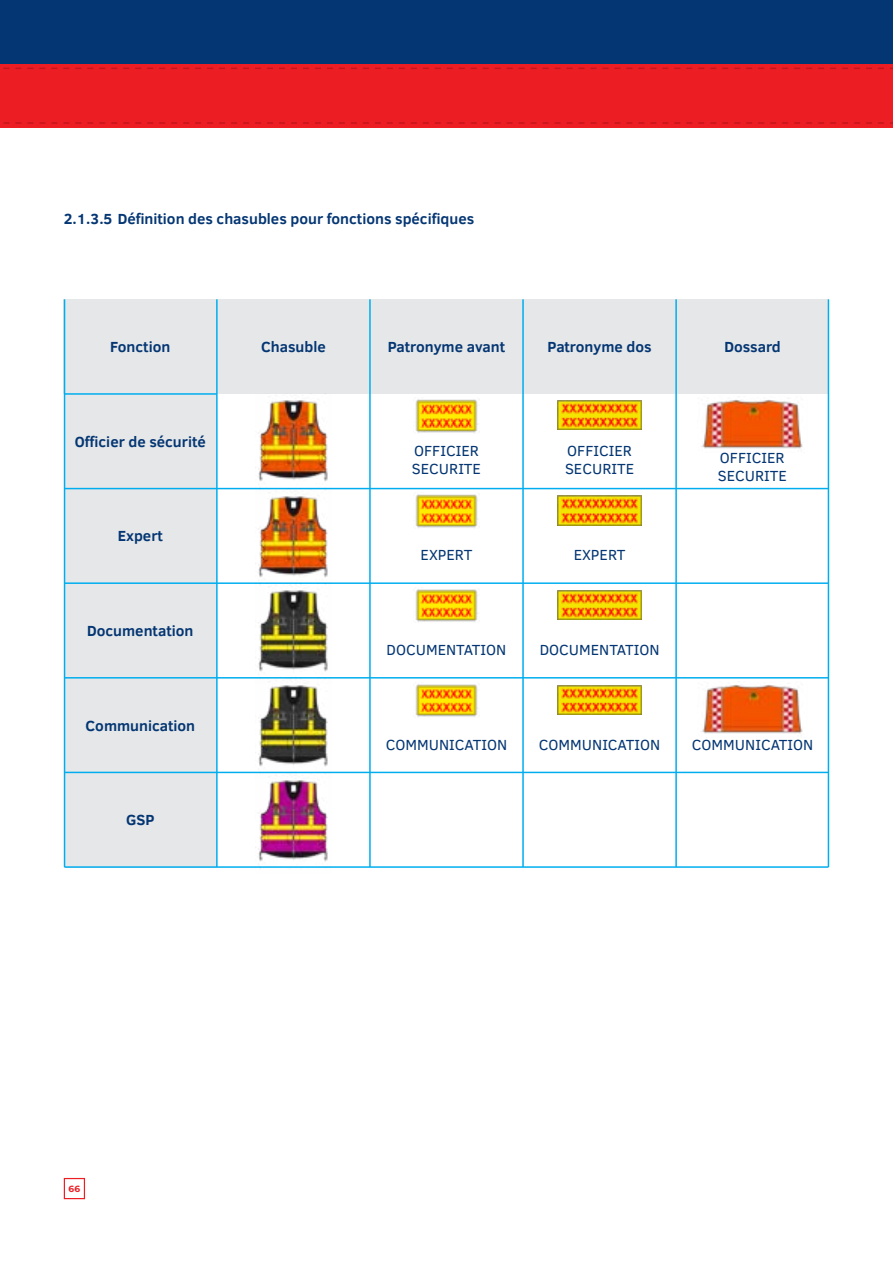
<style>
.page{position:relative;width:893px;height:1263px;background:#fff}
.page>*{position:absolute;margin:0;border:0;box-sizing:border-box;transform-origin:0 0}
.t1{font:700 15px "Clear Sans";color:#043673}
.t2{font:15px/18px "Clear Sans";color:#043673}
.t3{font:700 9px "Montserrat";color:#ed1d24}
</style>
<div class="page">
<div style="left:64px;top:1178px;width:21px;height:21px;border:1px solid #ed1d24"></div>
<div style="left:0;top:64px;width:893px;height:64px;background:#ed1d24"></div>
<div style="left:0;top:0;width:893px;height:64px;background:#043673"></div>
<svg style="left:3px;top:68px;width:890px;height:1px"></svg>
<svg style="left:3px;top:122px;width:890px;height:2px"></svg>
<div style="left:65px;top:394px;width:152px;height:473px;background:#e6e7e8"></div>
<div style="left:64px;top:299px;width:765px;height:95px;background:#e6e7e8"></div>
<hr style="left:64px;top:299px;width:1px;height:568px;background:#00aeef">
<hr style="left:216px;top:299px;width:2px;height:568px;background:#00aeef">
<hr style="left:369px;top:299px;width:2px;height:568px;background:#00aeef">
<hr style="left:65px;top:488px;width:763px;height:1px;background:#00aeef">
<hr style="left:65px;top:582px;width:763px;height:2px;background:#00aeef">
<hr style="left:65px;top:677px;width:763px;height:1px;background:#00aeef">
<hr style="left:65px;top:772px;width:763px;height:1px;background:#00aeef">
<hr style="left:65px;top:866px;width:763px;height:2px;background:#00aeef">
<hr style="left:65px;top:393px;width:152px;height:2px;background:#00aeef">
<hr style="left:522px;top:299px;width:2px;height:568px;background:#00aeef">
<hr style="left:675px;top:299px;width:2px;height:568px;background:#00aeef">
<hr style="left:828px;top:299px;width:1px;height:568px;background:#00aeef">
<img style="left:256px;top:400px;width:75px;height:88px">
<img style="left:256px;top:489px;width:75px;height:95px">
<img style="left:256px;top:584px;width:75px;height:94px">
<img style="left:256px;top:678px;width:75px;height:94px">
<img style="left:256px;top:773px;width:75px;height:95px">
<img style="left:415px;top:399px;width:63px;height:34px">
<img style="left:415px;top:494px;width:63px;height:34px">
<img style="left:415px;top:589px;width:63px;height:33px">
<img style="left:415px;top:684px;width:63px;height:33px">
<img style="left:557px;top:400px;width:85px;height:30px">
<img style="left:557px;top:496px;width:85px;height:29px">
<img style="left:557px;top:590px;width:85px;height:30px">
<img style="left:557px;top:685px;width:85px;height:29px">
<img style="left:701px;top:400px;width:102px;height:49px">
<img style="left:701px;top:685px;width:102px;height:49px">
<p class="t1" style="left:64px;top:207px;width:412px">2.1.3.5 Définition des chasubles pour fonctions spécifiques</p>
<p class="t1" style="left:110px;top:336px;width:62px">Fonction</p>
<p class="t1" style="left:75px;top:431px;width:132px">Officier de sécurité</p>
<p class="t1" style="left:118px;top:525px;width:47px">Expert</p>
<p class="t1" style="left:87px;top:620px;width:108px">Documentation</p>
<p class="t1" style="left:86px;top:714px;width:111px">Communication</p>
<p class="t1" style="left:126px;top:809px;width:30px">GSP</p>
<p class="t1" style="left:261px;top:336px;width:66px">Chasuble</p>
<p class="t1" style="left:388px;top:336px;width:119px">Patronyme avant</p>
<p class="t1" style="left:547px;top:336px;width:106px">Patronyme dos</p>
<p class="t1" style="left:724px;top:336px;width:58px">Dossard</p>
<p class="t2" style="left:412px;top:442px;width:71px">OFFICIER<br>SECURITE</p>
<p class="t2" style="left:565px;top:442px;width:71px">OFFICIER<br>SECURITE</p>
<p class="t2" style="left:718px;top:448px;width:71px">OFFICIER<br>SECURITE</p>
<p class="t2" style="left:421px;top:546px;width:53px">EXPERT</p>
<p class="t2" style="left:574px;top:546px;width:53px">EXPERT</p>
<p class="t2" style="left:387px;top:640px;width:121px">DOCUMENTATION</p>
<p class="t2" style="left:540px;top:640px;width:121px">DOCUMENTATION</p>
<p class="t2" style="left:386px;top:735px;width:123px">COMMUNICATION</p>
<p class="t2" style="left:539px;top:735px;width:123px">COMMUNICATION</p>
<p class="t2" style="left:692px;top:735px;width:123px">COMMUNICATION</p>
<p class="t3" style="left:69px;top:1182px;width:13px">66</p>
</div>
